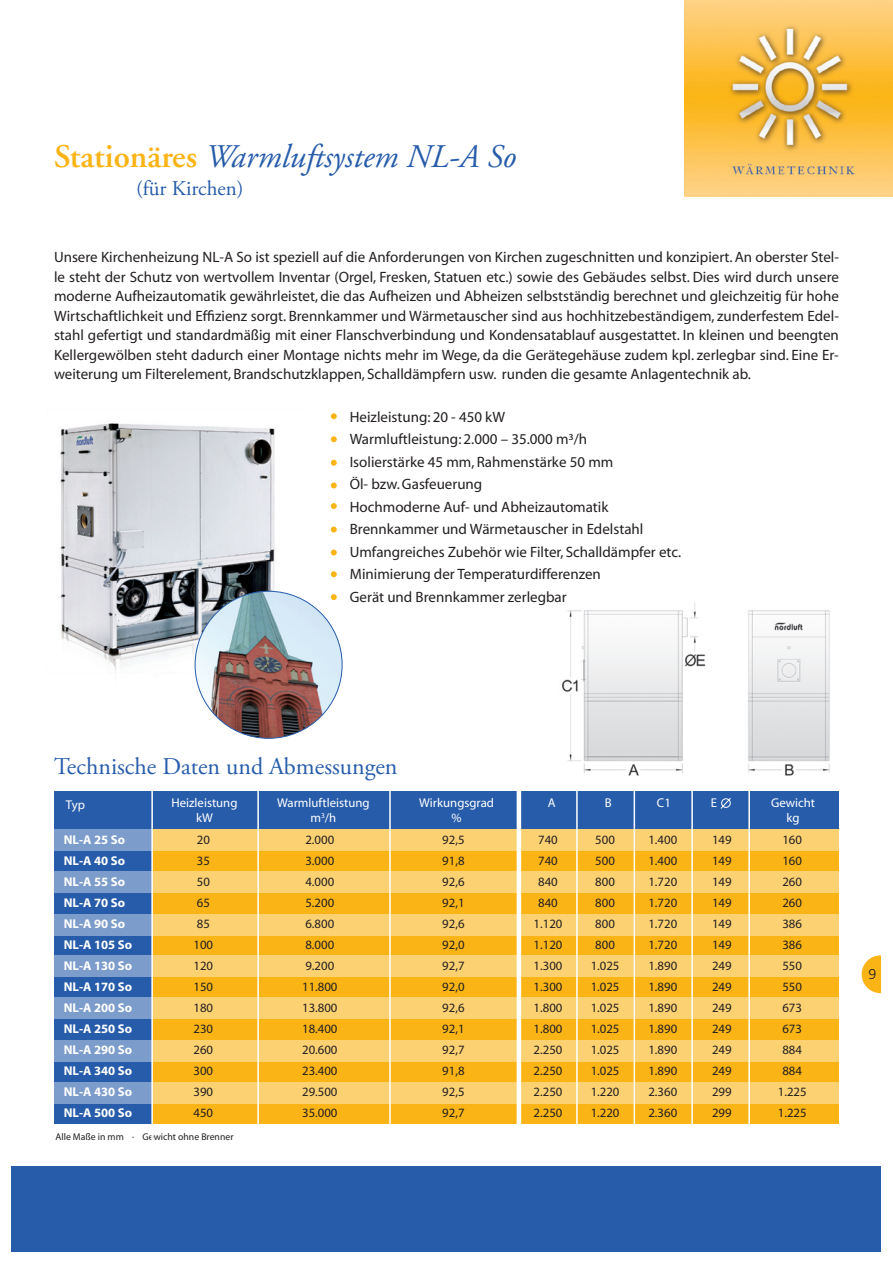
<style>
.page{position:relative;width:893px;height:1263px;background:#fff}
.page>*{position:absolute;margin:0;border:0;box-sizing:border-box;transform-origin:0 0}
.t1{font:italic 33px "Adobe Garamond Pro";color:#275caa}
.t2{font:24px "Adobe Garamond Pro";color:#275caa}
.t3{font:21px "Adobe Garamond Pro";color:#275caa}
.t4{font:15px/22.5px "Myriad";color:#231f20;text-align:justify}
.t5{font:300 14.25px "Frutiger";color:#231f20}
.t6{font:12.75px/21px "Myriad";color:#231f20;text-align:justify}
.t7{font:700 12.75px/21px "Myriad";color:#fff}
.t8{font:12.75px/15px "Myriad";color:#fff;text-align:center}
.t9{font:9.75px "Myriad";color:#231f20}
.s1{font-family:"Adobe Garamond";font-weight:600;font-style:normal;color:#fbb416}
</style>
<div class="page">
<img style="left:685px;top:0;width:208px;height:196px">
<svg style="left:862px;top:955px;width:19px;height:38px"></svg>
<div style="left:12px;top:1166px;width:869px;height:85px;background:#275caa"></div>
<img style="left:60px;top:423px;width:244px;height:260px">
<img style="left:562px;top:603px;width:268px;height:173px">
<div style="left:54px;top:818px;width:98px;height:306px;background:#275caa"></div>
<div style="left:153px;top:827px;width:686px;height:297px;background:#fbb416"></div>
<div style="left:54px;top:792px;width:785px;height:37px;background:#275caa"></div>
<svg style="left:54px;top:829px;width:785px;height:21px;background:#ebca7d"></svg>
<hr style="left:151px;top:774px;width:2px;height:377px;background:#fff">
<hr style="left:257px;top:771px;width:2px;height:379px;background:#fff">
<hr style="left:389px;top:771px;width:2px;height:378px;background:#fff">
<hr style="left:517px;top:771px;width:4px;height:378px;background:#fff">
<svg style="left:54px;top:871px;width:785px;height:21px;background:#ebca7f"></svg>
<svg style="left:54px;top:914px;width:785px;height:21px;background:#ebca7f"></svg>
<svg style="left:54px;top:956px;width:785px;height:21px;background:#ebca7f"></svg>
<svg style="left:54px;top:997px;width:785px;height:22px;background:#ebca7f"></svg>
<svg style="left:54px;top:1040px;width:785px;height:21px;background:#ebca7f"></svg>
<svg style="left:54px;top:1082px;width:785px;height:21px;background:#ebca7f"></svg>
<hr style="left:576px;top:773px;width:2px;height:377px;background:#fff">
<hr style="left:634px;top:772px;width:1px;height:378px;background:#fff">
<hr style="left:691px;top:770px;width:2px;height:380px;background:#fff">
<hr style="left:748px;top:780px;width:2px;height:376px;background:#fff">
<svg style="left:720px;top:798px;width:11px;height:11px"></svg>
<img style="left:195px;top:591px;width:147px;height:147px;border-radius:74px">
<svg style="left:331px;top:413px;width:6px;height:6px"></svg>
<svg style="left:331px;top:436px;width:6px;height:6px"></svg>
<svg style="left:331px;top:460px;width:6px;height:6px"></svg>
<svg style="left:331px;top:482px;width:6px;height:6px"></svg>
<svg style="left:331px;top:503px;width:6px;height:6px"></svg>
<svg style="left:331px;top:527px;width:6px;height:5px"></svg>
<svg style="left:331px;top:549px;width:6px;height:6px"></svg>
<svg style="left:331px;top:571px;width:6px;height:6px"></svg>
<svg style="left:331px;top:594px;width:6px;height:6px"></svg>
<h1 class="t1" style="left:54px;top:137px;width:464px"><span class="s1">Stationäres</span> Warmluftsystem NL-A So</h1>
<h3 class="t3" style="left:136px;top:176px;width:109px">(für Kirchen)</h3>
<p class="t4" style="left:54px;top:248px;width:786px;line-height:19.5px">Unsere Kirchenheizung NL-A So ist speziell auf die Anforderungen von Kirchen zugeschnitten und konzipiert. An oberster Stel&shy;le steht der Schutz von wertvollem Inventar (Orgel, Fresken, Statuen etc.) sowie des Gebäudes selbst. Dies wird durch unsere moderne Aufheizautomatik gewährleistet, die das Aufheizen und Abheizen selbstständig berechnet und gleichzeitig für hohe Wirtschaftlichkeit und Effizienz sorgt. Brennkammer und Wärmetauscher sind aus hochhitzebeständigem, zunderfestem Edel&shy;stahl gefertigt und standardmäßig mit einer Flanschverbindung und Kondensatablauf ausgestattet. In kleinen und beengten Kellergewölben steht dadurch einer Montage nichts mehr im Wege, da die Gerätegehäuse zudem kpl. zerlegbar sind. Eine Er&shy;weiterung um Filterelement, Brandschutzklappen, Schalldämpfern usw. runden die gesamte Anlagentechnik ab.</p>
<p class="t4" style="left:350px;top:406px;width:333px;text-align:left">Heizleistung: 20 - 450 kW<br>Warmluftleistung: 2.000 – 35.000 m³/h<br>Isolierstärke 45 mm, Rahmenstärke 50 mm<br>Öl- bzw. Gasfeuerung<br>Hochmoderne Auf- und Abheizautomatik Brennkammer und Wärmetauscher in Edelstahl Umfangreiches Zubehör wie Filter, Schalldämpfer etc.<br>Minimierung der Temperaturdifferenzen<br>Gerät und Brennkammer zerlegbar</p>
<h2 class="t2" style="left:54px;top:752px;width:345px">Technische Daten und Abmessungen</h2>
<p class="t8" style="left:66px;top:797px;width:21px">Typ</p>
<p class="t7" style="left:64px;top:830px;width:70px">NL-A 25 So<br>NL-A 40 So<br>NL-A 55 So<br>NL-A 70 So<br>NL-A 90 So<br>NL-A 105 So<br>NL-A 130 So<br>NL-A 170 So<br>NL-A 200 So<br>NL-A 250 So<br>NL-A 290 So<br>NL-A 340 So<br>NL-A 430 So<br>NL-A 500 So</p>
<p class="t8" style="left:171px;top:796px;width:68px">Heizleistung kW</p>
<p class="t8" style="left:277px;top:796px;width:94px">Warmluftleistung m<sup>3</sup>/h</p>
<p class="t8" style="left:419px;top:796px;width:76px">Wirkungsgrad %</p>
<p class="t8" style="left:548px;top:796px;width:9px">A</p>
<p class="t8" style="left:605px;top:796px;width:8px">B</p>
<p class="t8" style="left:657px;top:796px;width:15px">C1</p>
<p class="t6" style="left:194px;top:830px;width:21px;text-align:left">20<br>35<br>50<br>65<br>85<br>100<br>120<br>150<br>180<br>230<br>260<br>300<br>390<br>450</p>
<p class="t6" style="left:302px;top:830px;width:37px;text-align:left">2.000<br>3.000<br>4.000<br>5.200<br>6.800<br>8.000<br>9.200<br>11.800<br>13.800<br>18.400<br>20.600<br>23.400<br>29.500<br>35.000</p>
<p class="t6" style="left:442px;top:830px;width:24px">92,5<br>91,8<br>92,6<br>92,1<br>92,6<br>92,0<br>92,7<br>92,0<br>92,6<br>92,1<br>92,7<br>91,8<br>92,5<br>92,7</p>
<p class="t6" style="left:534px;top:830px;width:30px;text-align:center">740<br>740<br>840<br>840<br>1.120<br>1.120<br>1.300<br>1.300<br>1.800<br>1.800<br>2.250<br>2.250<br>2.250<br>2.250</p>
<p class="t6" style="left:591px;top:830px;width:30px;text-align:center">500<br>500<br>800<br>800<br>800<br>800<br>1.025<br>1.025<br>1.025<br>1.025<br>1.025<br>1.025<br>1.220<br>1.220</p>
<p class="t6" style="left:648px;top:830px;width:30px">1.400<br>1.400<br>1.720<br>1.720<br>1.720<br>1.720<br>1.890<br>1.890<br>1.890<br>1.890<br>1.890<br>1.890<br>2.360<br>2.360</p>
<p class="t9" style="left:56px;top:1132px;width:180px">Alle Maße in mm · Gewicht ohne Brenner</p>
<p class="t8" style="left:711px;top:796px;width:8px">E</p>
<p class="t8" style="left:771px;top:796px;width:46px">Gewicht kg</p>
<p class="t6" style="left:712px;top:830px;width:21px">149<br>149<br>149<br>149<br>149<br>149<br>249<br>249<br>249<br>249<br>249<br>249<br>299<br>299</p>
<p class="t6" style="left:778px;top:830px;width:30px;text-align:center">160<br>160<br>260<br>260<br>386<br>386<br>550<br>550<br>673<br>673<br>884<br>884<br>1.225<br>1.225</p>
<p class="t5" style="left:868px;top:966px;width:9px">9</p>
</div>
